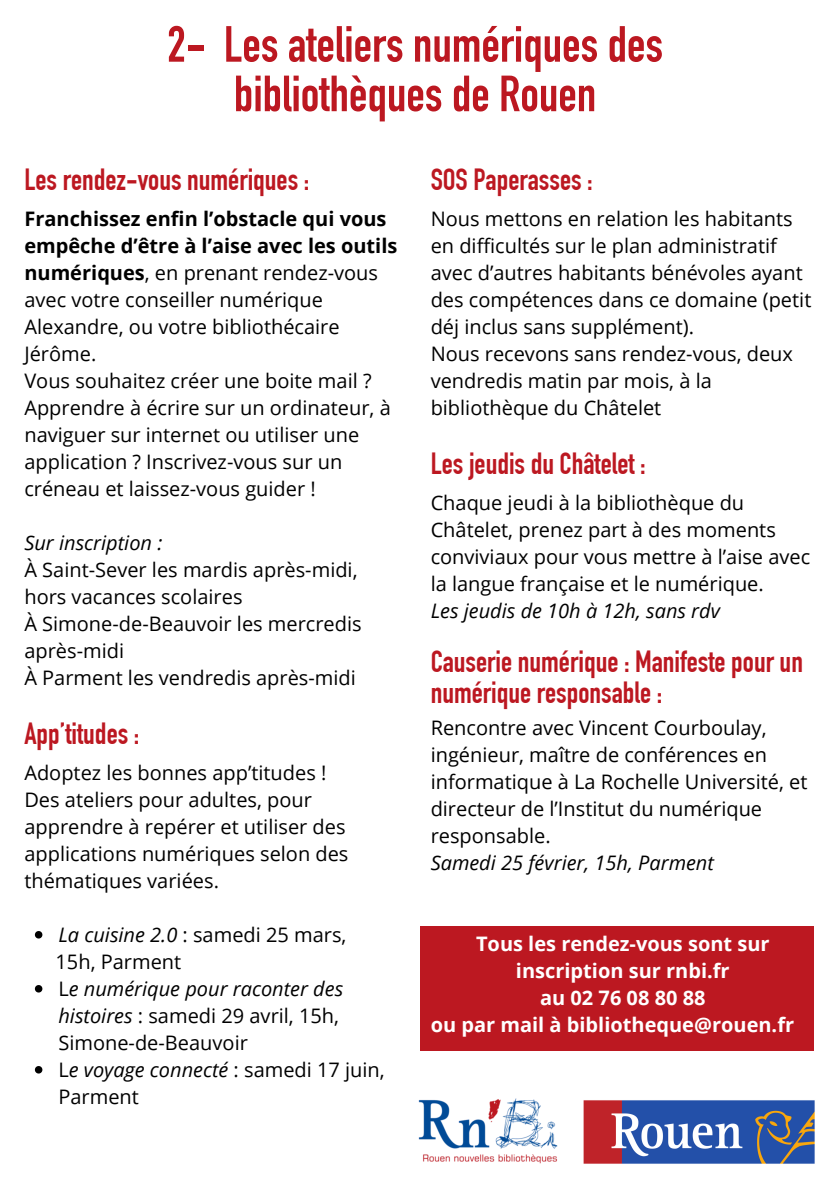
<style>
.page{position:relative;width:839px;height:1191px;background:#fff}
.page>*{position:absolute;margin:0;border:0;box-sizing:border-box;transform-origin:0 0}
.t1{font:700 50px/49.6px "DIN Condensed";color:#bc1821;text-align:center}
.t2{font:700 30px/31.6px "DIN Condensed";color:#bc1821}
.t3{font:20px/27px "Open Sans";color:#000}
.t4{font:700 20px "Open Sans";color:#fff}
.t5{font:italic 20px "Open Sans";color:#000}
.s1{font-weight:700}
.s2{font-style:italic}
</style>
<div class="page">
<svg style="left:35px;top:931px;width:7px;height:8px"></svg>
<svg style="left:35px;top:985px;width:7px;height:8px"></svg>
<svg style="left:35px;top:1066px;width:7px;height:8px"></svg>
<div style="left:420px;top:926px;width:393px;height:125px;background:#bc1821"></div>
<img style="left:418px;top:1098px;width:140px;height:66px">
<img style="left:583px;top:1100px;width:232px;height:64px">
<h1 class="t1" style="left:167px;top:26px;width:497px">2- Les ateliers numériques des bibliothèques de Rouen</h1>
<h2 class="t2" style="left:24px;top:168px;width:286px">Les rendez-vous numériques :</h2>
<p class="t3" style="left:24px;top:205px;width:374px"><span class="s1">Franchissez enfin l’obstacle qui vous empêche d’être à l’aise avec les outils numériques</span>, en prenant rendez-vous avec votre conseiller numérique Alexandre, ou votre bibliothécaire Jérôme.<br>Vous souhaitez créer une boite mail ?<br>Apprendre à écrire sur un ordinateur, à naviguer sur internet ou utiliser une application ? Inscrivez-vous sur un créneau et laissez-vous guider !</p>
<p class="t5" style="left:24px;top:529px;width:139px">Sur inscription :</p>
<p class="t3" style="left:24px;top:556px;width:339px">À Saint-Sever les mardis après-midi, hors vacances scolaires<br>À Simone-de-Beauvoir les mercredis après-midi<br>À Parment les vendredis après-midi</p>
<h2 class="t2" style="left:24px;top:721px;width:117px">App’titudes :</h2>
<p class="t3" style="left:24px;top:758px;width:325px">Adoptez les bonnes app’titudes !<br>Des ateliers pour adultes, pour apprendre à repérer et utiliser des applications numériques selon des thématiques variées.</p>
<p class="t3" style="left:58px;top:920px;width:289px"><span class="s2">La cuisine 2.0</span> : samedi 25 mars,</p>
<p class="t3" style="left:58px;top:974px;width:328px">L<span class="s2">e numérique pour raconter des histoires</span> : samedi 29 avril, 15h,<br>Simone-de-Beauvoir<br>L<span class="s2">e voyage connecté</span> : samedi 17 juin,<br>Parment</p>
<p class="t3" style="left:56px;top:947px;width:127px">15h, Parment</p>
<h2 class="t2" style="left:430px;top:168px;width:164px">SOS Paperasses :</h2>
<p class="t3" style="left:430px;top:205px;width:382px">Nous mettons en relation les habitants en difficultés sur le plan administratif avec d’autres habitants bénévoles ayant des compétences dans ce domaine (petit déj inclus sans supplément).<br>Nous recevons sans rendez-vous, deux vendredis matin par mois, à la bibliothèque du Châtelet</p>
<h2 class="t2" style="left:430px;top:451px;width:216px">Les jeudis du Châtelet :</h2>
<p class="t3" style="left:430px;top:488px;width:381px">Chaque jeudi à la bibliothèque du Châtelet, prenez part à des moments conviviaux pour vous mettre à l’aise avec la langue française et le numérique.</p>
<p class="t5" style="left:430px;top:596px;width:291px">Les jeudis de 10h à 12h, sans rdv</p>
<h2 class="t2" style="left:430px;top:649px;width:374px">Causerie numérique : Manifeste pour un numérique responsable :</h2>
<p class="t3" style="left:430px;top:713px;width:378px">Rencontre avec Vincent Courboulay, ingénieur, maître de conférences en informatique à La Rochelle Université, et directeur de l’Institut du numérique responsable.</p>
<p class="t5" style="left:430px;top:848px;width:285px">Samedi 25 février, 15h, Parment</p>
<p class="t4" style="left:476px;top:929px;width:295px">Tous les rendez-vous sont sur</p>
<p class="t4" style="left:516px;top:956px;width:215px">inscription sur rnbi.fr</p>
<p class="t4" style="left:540px;top:983px;width:167px">au 02 76 08 80 88</p>
<p class="t4" style="left:430px;top:1010px;width:365px">ou par mail à bibliotheque@rouen.fr</p>
</div>
